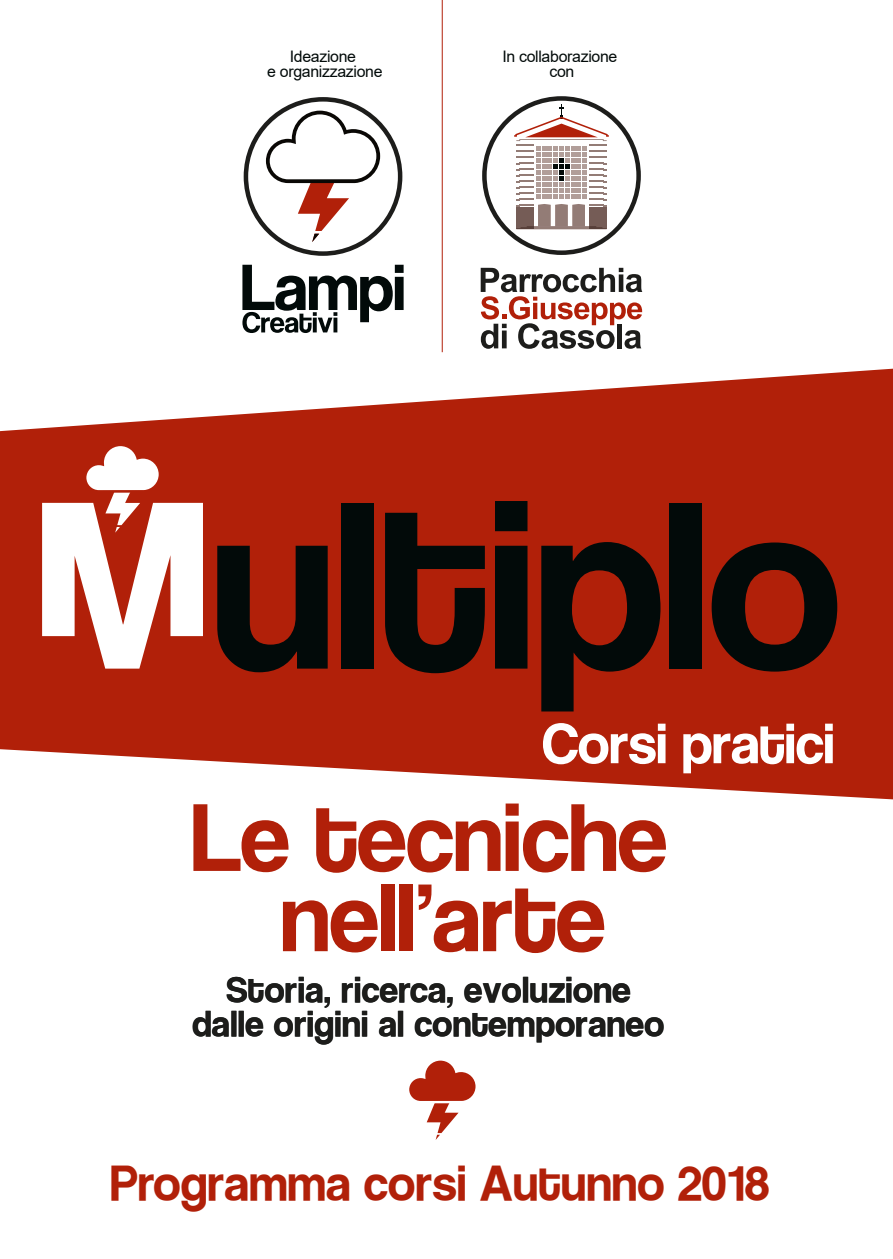
<style>
.page{position:relative;width:893px;height:1259px;background:#fff}
.page>*{position:absolute;margin:0;border:0;box-sizing:border-box;transform-origin:0 0}
.t1{font:92.7px/80.1px "Coolvetica";color:#b12009;text-align:center}
.t2{font:54.3px "Coolvetica";color:#fff}
.t3{font:46.8px "Coolvetica";letter-spacing:.01em;color:#b12009}
.t4{font:34.2px/34.2px "Coolvetica";letter-spacing:.02em;color:#020a09;text-align:center}
.t5{font:15.9px/15px "Arial";letter-spacing:-.02em;color:#020a09;text-align:center}
</style>
<div class="page">
<svg style="left:0;top:369px;width:893px;height:430px;fill:#b12009"></svg>
<svg style="left:217px;top:546px;width:111px;height:126px;background:#431209"></svg>
<div style="left:341px;top:503px;width:33px;height:165px;background:#020a09"></div>
<svg style="left:385px;top:513px;width:100px;height:160px;background:#481209"></svg>
<svg style="left:495px;top:501px;width:32px;height:167px;background:#110b09"></svg>
<svg style="left:541px;top:542px;width:119px;height:169px;background:#4c1309"></svg>
<div style="left:670px;top:503px;width:32px;height:165px;background:#020a09"></div>
<svg style="left:712px;top:542px;width:125px;height:129px;background:#4a1309"></svg>
<svg style="left:42px;top:443px;width:161px;height:225px"></svg>
<svg style="left:409px;top:1060px;width:67px;height:80px"></svg>
<hr style="left:442px;top:0;width:1px;height:352px;background:#b12009">
<div style="left:395px;top:277px;width:9px;height:33px;background:#020a09"></div>
<div style="left:395px;top:265px;width:9px;height:8px;background:#020a09"></div>
<svg style="left:242px;top:265px;width:151px;height:68px"></svg>
<svg style="left:244px;top:97px;width:158px;height:159px"></svg>
<svg style="left:482px;top:96px;width:159px;height:159px"></svg>
<svg style="left:481px;top:268px;width:161px;height:81px"></svg>
<p class="t5" style="left:267px;top:49px;width:117px">Ideazione<br>e organizzazione</p>
<p class="t5" style="left:502px;top:49px;width:117px">In collaborazione con</p>
<h2 class="t2" style="left:542px;top:715px;width:294px">Corsi pratici</h2>
<h1 class="t1" style="left:193px;top:804px;width:475px">Le tecniche nell'arte</h1>
<p class="t4" style="left:192px;top:975px;width:473px">Storia, ricerca, evoluzione dalle origini al contemporaneo</p>
<h3 class="t3" style="left:111px;top:1158px;width:659px">Programma corsi Autunno 2018</h3>
</div>
